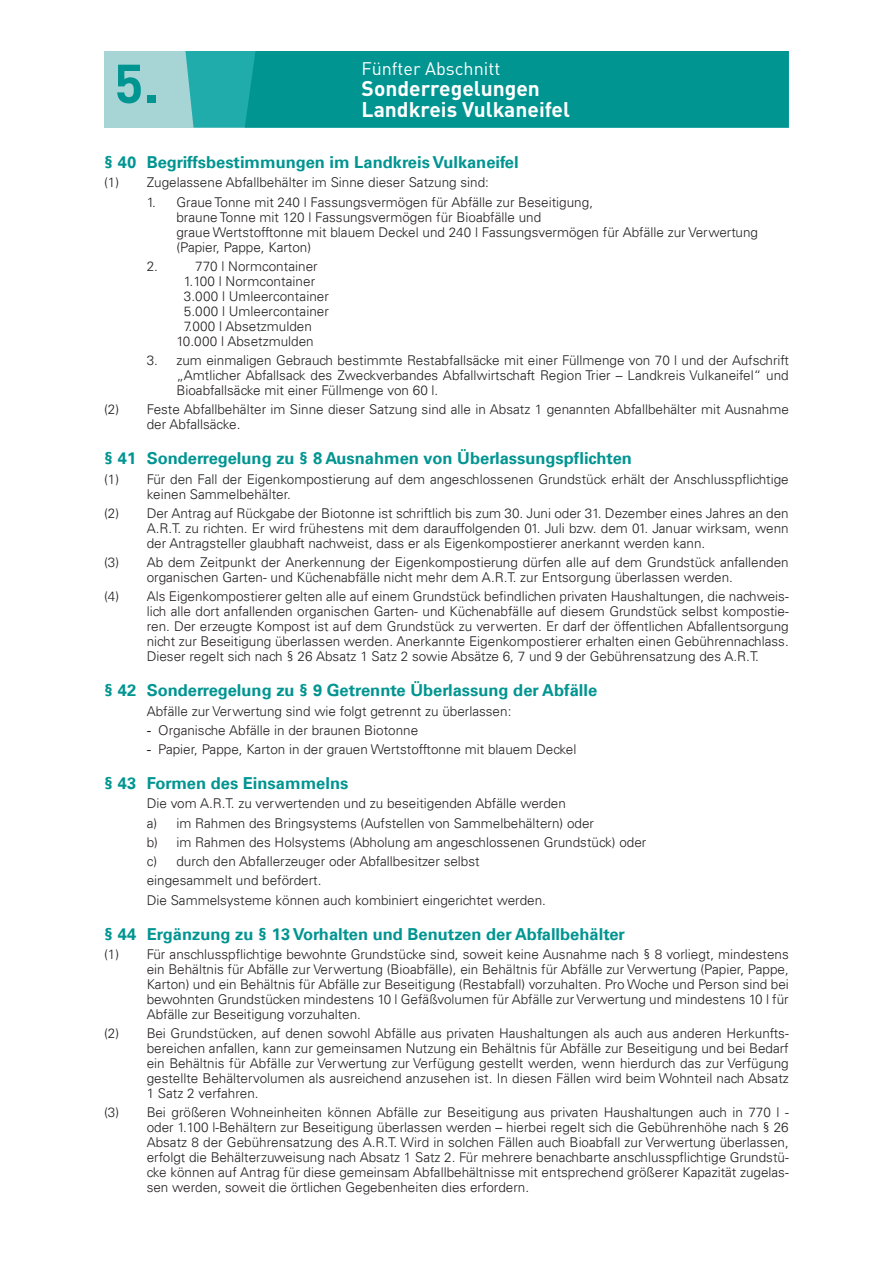
<style>
.page{position:relative;width:893px;height:1263px;background:#fff}
.page>*{position:absolute;margin:0;border:0;box-sizing:border-box;transform-origin:0 0}
.Heading_1{font:700 54px "DINOT";color:#009591}
.Heading_1-2{font:700 21px "DINOT";color:#fff}
.Heading_1-3{font:18px "DINOT";color:#fff}
.Heading_1-4{font:700 16.5px "Univers LT";color:#009591}
.Standard_für_Satzung{font:300 13.5px/15px "Univers LT";color:#231f20;text-align:justify}
.Absätze_a__b{font:300 13.5px "Univers LT";color:#231f20}
.s1{font-family:"Arial";font-weight:400}
</style>
<div class="page">
<div style="left:104px;top:51px;width:685px;height:77px;background:#a7d5d6"></div>
<svg style="left:185px;top:51px;width:60px;height:77px;background:#29afae"></svg>
<div style="left:245px;top:51px;width:544px;height:77px;background:#009591"></div>
<p class="Heading_1" style="left:114px;top:48px;width:46px">5.</p>
<p class="Heading_1-3" style="left:362px;top:57px;width:140px">Fünfter Abschnitt</p>
<p class="Heading_1-2" style="left:362px;top:75px;width:180px">Sonderregelungen</p>
<p class="Heading_1-2" style="left:362px;top:96px;width:210px">Landkreis Vulkaneifel</p>
<p class="Heading_1-4" style="left:104px;top:152px;width:416px">§ 40 Begriffsbestimmungen im Landkreis Vulkaneifel</p>
<p class="Standard_für_Satzung" style="left:104px;top:175px;width:386px">(1) Zugelassene Abfallbehälter im Sinne dieser Satzung sind:</p>
<p class="Standard_für_Satzung" style="left:176px;top:194px;width:583px;text-align:left;text-indent:-30px">1. Graue Tonne mit 240 l Fassungsvermögen für Abfälle zur Beseitigung,<br>braune Tonne mit 120 l Fassungsvermögen für Bioabfälle und<br>graue Wertstofftonne mit blauem Deckel und 240 l Fassungsvermögen für Abfälle zur Verwertung (Papier, Pappe, Karton)</p>
<p class="Standard_für_Satzung" style="left:147px;top:258px;width:13px">2.</p>
<p class="Standard_für_Satzung" style="left:195px;top:258px;width:124px">770 l Normcontainer</p>
<p class="Standard_für_Satzung" style="left:184px;top:273px;width:133px">1.100 l Normcontainer</p>
<p class="Standard_für_Satzung" style="left:184px;top:288px;width:146px">3.000 l Umleercontainer</p>
<p class="Standard_für_Satzung" style="left:184px;top:303px;width:146px">5.000 l Umleercontainer</p>
<p class="Standard_für_Satzung" style="left:184px;top:318px;width:129px">7.000 l Absetzmulden</p>
<p class="Standard_für_Satzung" style="left:176px;top:333px;width:139px">10.000 l Absetzmulden</p>
<p class="Standard_für_Satzung" style="left:176px;top:353px;width:614px;text-indent:-30px">3. zum einmaligen Gebrauch bestimmte Restabfallsäcke mit einer Füllmenge von 70 l und der Aufschrift „Amtlicher Abfallsack des Zweckverbandes Abfallwirtschaft Region Trier – Landkreis Vulkaneifel“ und Bioabfallsäcke mit einer Füllmenge von 60 l.</p>
<p class="Standard_für_Satzung" style="left:147px;top:402px;width:644px;text-indent:-43px">(2) Feste Abfallbehälter im Sinne dieser Satzung sind alle in Absatz 1 genannten Abfallbehälter mit Ausnahme der Abfallsäcke.</p>
<p class="Heading_1-4" style="left:104px;top:449px;width:529px">§ 41 Sonderregelung zu § 8 Ausnahmen von Überlassungspflichten</p>
<p class="Standard_für_Satzung" style="left:147px;top:471px;width:644px;text-indent:-43px">(1) Für den Fall der Eigenkompostierung auf dem angeschlossenen Grundstück erhält der Anschlusspflichtige keinen Sammelbehälter.</p>
<p class="Standard_für_Satzung" style="left:147px;top:505px;width:644px;text-indent:-43px">(2) Der Antrag auf Rückgabe der Biotonne ist schriftlich bis zum 30. Juni oder 31. Dezember eines Jahres an den A.R.T. zu richten. Er wird frühestens mit dem darauffolgenden 01. Juli bzw. dem 01. Januar wirksam, wenn der Antragsteller glaubhaft nachweist, dass er als Eigenkompostierer anerkannt werden kann.</p>
<p class="Standard_für_Satzung" style="left:147px;top:555px;width:644px;text-indent:-43px">(3) Ab dem Zeitpunkt der Anerkennung der Eigenkompostierung dürfen alle auf dem Grundstück anfallenden organischen Garten- und Küchenabfälle nicht mehr dem A.R.T. zur Entsorgung überlassen werden.</p>
<p class="Standard_für_Satzung" style="left:147px;top:589px;width:644px;text-indent:-43px">(4) Als Eigenkompostierer gelten alle auf einem Grundstück befindlichen privaten Haushaltungen, die nachweis&shy;lich alle dort anfallenden organischen Garten- und Küchenabfälle auf diesem Grundstück selbst kompostie&shy;ren. Der erzeugte Kompost ist auf dem Grundstück zu verwerten. Er darf der öffentlichen Abfallentsorgung nicht zur Beseitigung überlassen werden. Anerkannte Eigenkompostierer erhalten einen Gebührennachlass.<br>Dieser regelt sich nach § 26 Absatz 1 Satz 2 sowie Absätze 6, 7 und 9 der Gebührensatzung des A.R.T.</p>
<p class="Heading_1-4" style="left:104px;top:681px;width:495px">§ 42 Sonderregelung zu § 9 Getrennte Überlassung der Abfälle</p>
<p class="Standard_für_Satzung" style="left:147px;top:703px;width:366px">Abfälle zur Verwertung sind wie folgt getrennt zu überlassen:</p>
<p class="Standard_für_Satzung" style="left:147px;top:722px;width:273px"><span class="s1">-</span> Organische Abfälle in der braunen Biotonne</p>
<p class="Standard_für_Satzung" style="left:147px;top:742px;width:431px"><span class="s1">-</span> Papier, Pappe, Karton in der grauen Wertstofftonne mit blauem Deckel</p>
<p class="Heading_1-4" style="left:104px;top:774px;width:246px">§ 43 Formen des Einsammelns</p>
<p class="Standard_für_Satzung" style="left:147px;top:796px;width:421px">Die vom A.R.T. zu verwertenden und zu beseitigenden Abfälle werden</p>
<p class="Absätze_a__b" style="left:147px;top:815px;width:449px">a) im Rahmen des Bringsystems (Aufstellen von Sammelbehältern) oder</p>
<p class="Absätze_a__b" style="left:147px;top:834px;width:501px">b) im Rahmen des Holsystems (Abholung am angeschlossenen Grundstück) oder</p>
<p class="Absätze_a__b" style="left:147px;top:853px;width:334px">c) durch den Abfallerzeuger oder Abfallbesitzer selbst</p>
<p class="Absätze_a__b" style="left:147px;top:872px;width:176px">eingesammelt und befördert.</p>
<p class="Standard_für_Satzung" style="left:147px;top:892px;width:401px">Die Sammelsysteme können auch kombiniert eingerichtet werden.</p>
<p class="Heading_1-4" style="left:104px;top:924px;width:522px">§ 44 Ergänzung zu § 13 Vorhalten und Benutzen der Abfallbehälter</p>
<p class="Standard_für_Satzung" style="left:147px;top:947px;width:644px;text-indent:-43px">(1) Für anschlusspflichtige bewohnte Grundstücke sind, soweit keine Ausnahme nach § 8 vorliegt, mindestens ein Behältnis für Abfälle zur Verwertung (Bioabfälle), ein Behältnis für Abfälle zur Verwertung (Papier, Pappe, Karton) und ein Behältnis für Abfälle zur Beseitigung (Restabfall) vorzuhalten. Pro Woche und Person sind bei bewohnten Grundstücken mindestens 10 l Gefäßvolumen für Abfälle zur Verwertung und mindestens 10 l für Abfälle zur Beseitigung vorzuhalten.</p>
<p class="Standard_für_Satzung" style="left:147px;top:1026px;width:644px;text-indent:-43px">(2) Bei Grundstücken, auf denen sowohl Abfälle aus privaten Haushaltungen als auch aus anderen Herkunfts&shy;bereichen anfallen, kann zur gemeinsamen Nutzung ein Behältnis für Abfälle zur Beseitigung und bei Bedarf ein Behältnis für Abfälle zur Verwertung zur Verfügung gestellt werden, wenn hierdurch das zur Verfügung gestellte Behältervolumen als ausreichend anzusehen ist. In diesen Fällen wird beim Wohnteil nach Absatz 1 Satz 2 verfahren.</p>
<p class="Standard_für_Satzung" style="left:147px;top:1105px;width:644px;text-indent:-43px">(3) Bei größeren Wohneinheiten können Abfälle zur Beseitigung aus privaten Haushaltungen auch in 770 l - oder 1.100 l-Behältern zur Beseitigung überlassen werden – hierbei regelt sich die Gebührenhöhe nach § 26<br>Absatz 8 der Gebührensatzung des A.R.T. Wird in solchen Fällen auch Bioabfall zur Verwertung überlassen, erfolgt die Behälterzuweisung nach Absatz 1 Satz 2. Für mehrere benachbarte anschlusspflichtige Grundstü&shy;cke können auf Antrag für diese gemeinsam Abfallbehältnisse mit entsprechend größerer Kapazität zugelas&shy;sen werden, soweit die örtlichen Gegebenheiten dies erfordern.</p>
</div>
